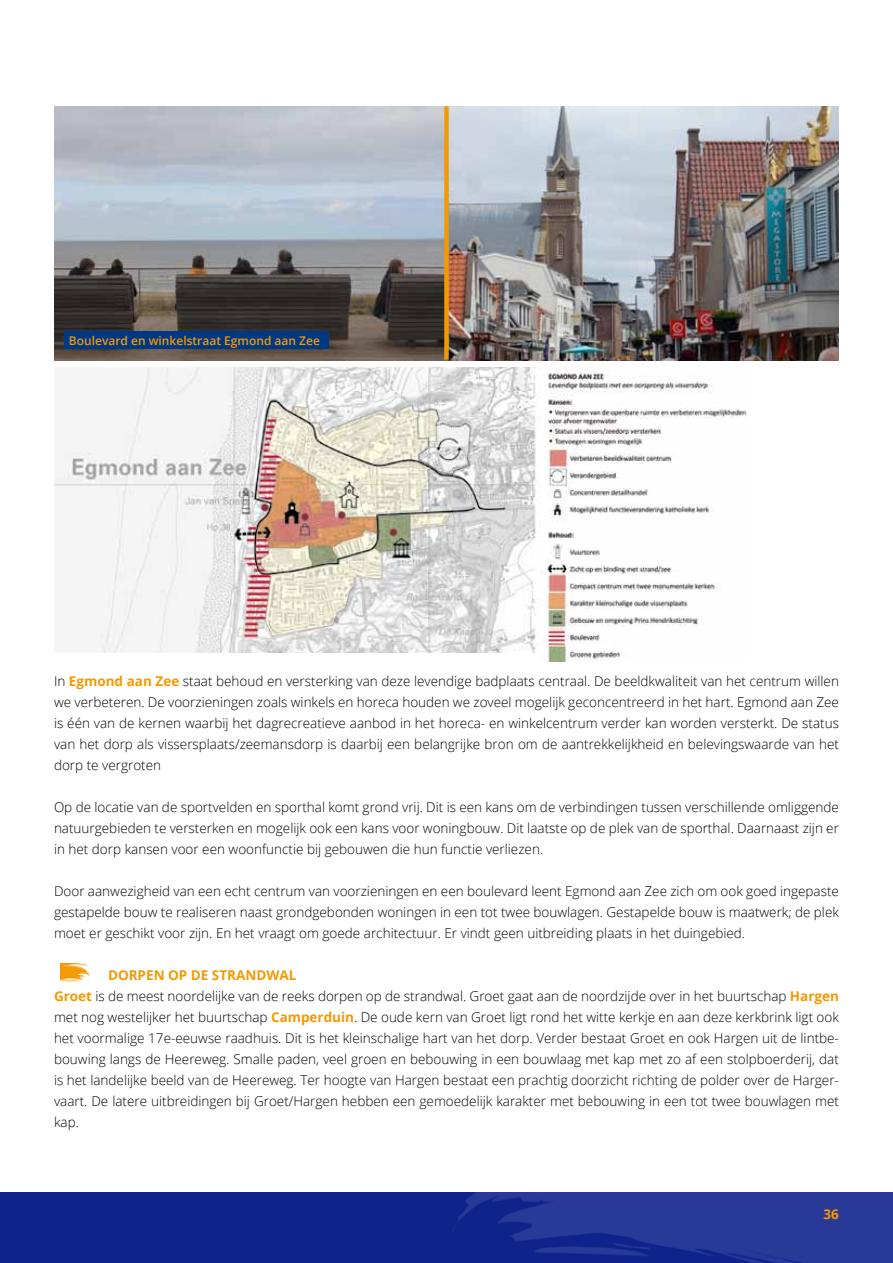
<style>
.page{position:relative;width:893px;height:1263px;background:#fff}
.page>*{position:absolute;margin:0;border:0;box-sizing:border-box;transform-origin:0 0}
.t1{font:300 13.5px/21px "Open Sans";color:#000;text-align:justify}
.t2{font:700 13.5px "Open Sans";color:#f49902}
.t3{font:600 12px "Open Sans";color:#f49902}
.s1{font-weight:700;color:#f49902}
</style>
<div class="page">
<img style="left:0;top:1192px;width:893px;height:71px">
<img style="left:54px;top:367px;width:483px;height:285px">
<img style="left:546px;top:367px;width:201px;height:295px">
<img style="left:54px;top:106px;width:785px;height:254px">
<div style="left:444px;top:106px;width:5px;height:254px;background:#f49902"></div>
<div style="left:65px;top:332px;width:264px;height:17px;background:#003883"></div>
<img style="left:61px;top:963px;width:29px;height:19px">
<p class="t3" style="left:69px;top:333px;width:253px">Boulevard en winkelstraat Egmond aan Zee</p>
<p class="t1" style="left:54px;top:670px;width:786px">In <span class="s1">Egmond aan Zee</span> staat behoud en versterking van deze levendige badplaats centraal. De beeldkwaliteit van het centrum willen we verbeteren. De voorzieningen zoals winkels en horeca houden we zoveel mogelijk geconcentreerd in het hart. Egmond aan Zee is één van de kernen waarbij het dagrecreatieve aanbod in het horeca- en winkelcentrum verder kan worden versterkt. De status van het dorp als vissersplaats/zeemansdorp is daarbij een belangrijke bron om de aantrekkelijkheid en belevingswaarde van het dorp te vergroten</p>
<p class="t1" style="left:54px;top:796px;width:786px">Op de locatie van de sportvelden en sporthal komt grond vrij. Dit is een kans om de verbindingen tussen verschillende omliggende natuurgebieden te versterken en mogelijk ook een kans voor woningbouw. Dit laatste op de plek van de sporthal. Daarnaast zijn er in het dorp kansen voor een woonfunctie bij gebouwen die hun functie verliezen.</p>
<p class="t1" style="left:54px;top:880px;width:786px">Door aanwezigheid van een echt centrum van voorzieningen en een boulevard leent Egmond aan Zee zich om ook goed ingepaste gestapelde bouw te realiseren naast grondgebonden woningen in een tot twee bouwlagen. Gestapelde bouw is maatwerk; de plek moet er geschikt voor zijn. En het vraagt om goede architectuur. Er vindt geen uitbreiding plaats in het duingebied.</p>
<p class="t2" style="left:108px;top:965px;width:121px">Dorpen op de stra</p>
<p class="t1" style="left:54px;top:964px;width:786px;text-align:left;text-indent:191px"><span class="s1">ndwal<br>Groet</span> is de meest noordelijke van de reeks dorpen op de strandwal. Groet gaat aan de noordzijde over in het buurtschap <span class="s1">Hargen </span>met nog westelijker het buurtschap <span class="s1">Camperduin</span>. De oude kern van Groet ligt rond het witte kerkje en aan deze kerkbrink ligt ook het voormalige 17e-eeuwse raadhuis. Dit is het kleinschalige hart van het dorp. Verder bestaat Groet en ook Hargen uit de lintbe&shy;bouwing langs de Heereweg. Smalle paden, veel groen en bebouwing in een bouwlaag met kap met zo af een stolpboerderij, dat is het landelijke beeld van de Heereweg. Ter hoogte van Hargen bestaat een prachtig doorzicht richting de polder over de Harger&shy;vaart. De latere uitbreidingen bij Groet/Hargen hebben een gemoedelijk karakter met bebouwing in een tot twee bouwlagen met kap.</p>
<p class="t2" style="left:824px;top:1205px;width:17px">36</p>
</div>
